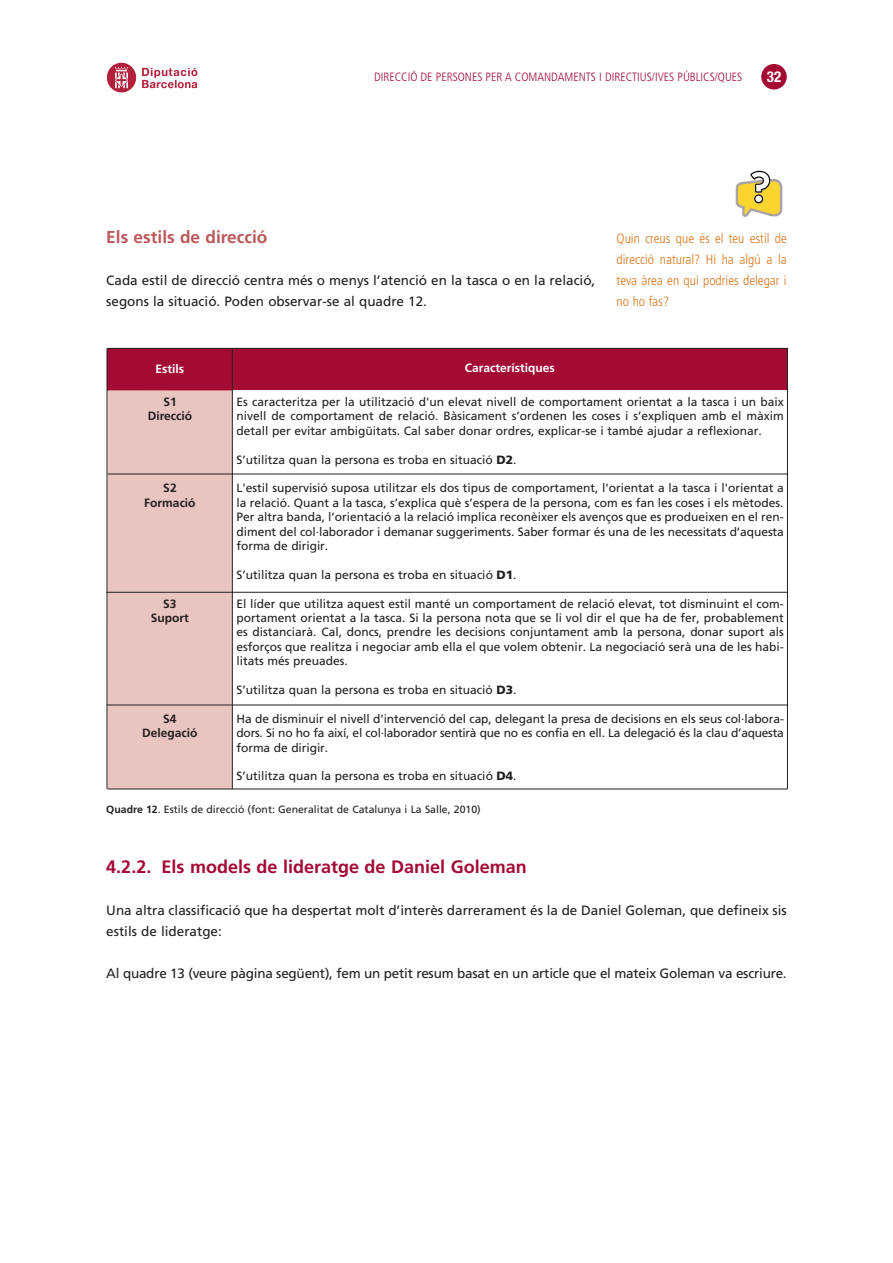
<style>
.page{position:relative;width:893px;height:1263px;background:#fff}
.page>*{position:absolute;margin:0;border:0;box-sizing:border-box;transform-origin:0 0}
.t1{font:700 18px "Frutiger LT Std";color:#a30a34}
.t2{font:700 17.25px "Frutiger LT Std";color:#bc585c}
.t3{font:700 condensed 15px "Helvetica Neue";color:#fff}
.t4{font:13.5px/21px "Frutiger LT Std";color:#231f20}
.t5{font:300 condensed 13.5px/21px "Frutiger LT Std";color:#dc751b;text-align:justify}
.t6{font:12px/14.4px "Frutiger LT Std";color:#231f20;text-align:justify}
.t7{font:300 condensed 12px "Frutiger";color:#a30a34}
.t8{font:700 12px/14.4px "Frutiger LT Std";color:#231f20;text-align:center}
.t9{font:700 12px "Frutiger LT Std";color:#fff}
.t10{font:10.5px "Frutiger LT Std";color:#231f20}
.s1{font-weight:900}
.s2{font-weight:700}
</style>
<div class="page">
<img style="left:106px;top:62px;width:92px;height:31px">
<div style="left:761px;top:64px;width:26px;height:26px;background:#a30a34;border-radius:50%"></div>
<div style="left:107px;top:348px;width:125px;height:43px;background:#a30a34"></div>
<div style="left:108px;top:390px;width:124px;height:399px;background:#e9c5c1"></div>
<div style="left:232px;top:348px;width:555px;height:42px;background:#a30a34"></div>
<hr style="left:107px;top:348px;width:1px;height:441px;background:#231f20">
<hr style="left:232px;top:348px;width:1px;height:441px;background:#231f20">
<hr style="left:787px;top:348px;width:1px;height:441px;background:#231f20">
<hr style="left:108px;top:348px;width:680px;height:1px;background:#231f20">
<hr style="left:108px;top:474px;width:680px;height:1px;background:#231f20">
<hr style="left:106px;top:592px;width:682px;height:1px;background:#231f20">
<hr style="left:106px;top:705px;width:682px;height:1px;background:#231f20">
<hr style="left:108px;top:789px;width:679px;height:1px;background:#231f20">
<img style="left:735px;top:170px;width:48px;height:47px">
<p class="t7" style="left:374px;top:72px;width:370px">DIRECCIÓ DE PERSONES PER A COMANDAMENTS I DIRECTIUS/IVES PÚBLICS/QUES</p>
<p class="t3" style="left:767px;top:68px;width:16px">32</p>
<h2 class="t2" style="left:106px;top:230px;width:163px">Els estils de direcció</h2>
<p class="t4" style="left:106px;top:271px;width:491px">Cada estil de direcció centra més o menys l’atenció en la tasca o en la relació, segons la situació. Poden observar-se al quadre 12.</p>
<p class="t5" style="left:617px;top:228px;width:172px">Quin creus que és el teu estil de direcció natural? Hi ha algú a la teva àrea en qui podries delegar i no ho fas?</p>
<p class="t9" style="left:465px;top:363px;width:91px">Característiques</p>
<p class="t6" style="left:237px;top:396px;width:549px">Es caracteritza per la utilització d'un elevat nivell de comportament orientat a la tasca i un baix nivell de comportament de relació. Bàsicament s’ordenen les coses i s’expliquen amb el màxim detall per evitar ambigüitats. Cal saber donar ordres, explicar-se i també ajudar a reflexionar.</p>
<p class="t6" style="left:237px;top:453px;width:282px">S’utilitza quan la persona es troba en situació <span class="s1">D2</span>.</p>
<p class="t6" style="left:237px;top:482px;width:549px">L'estil supervisió suposa utilitzar els dos tipus de comportament, l'orientat a la tasca i l'orientat a la relació. Quant a la tasca, s’explica què s’espera de la persona, com es fan les coses i els mètodes.<br>Per altra banda, l’orientació a la relació implica reconèixer els avenços que es produeixen en el ren&shy;diment del col·laborador i demanar suggeriments. Saber formar és una de les necessitats d’aquesta forma de dirigir.</p>
<p class="t6" style="left:237px;top:568px;width:282px">S’utilitza quan la persona es troba en situació <span class="s1">D1</span>.</p>
<p class="t6" style="left:237px;top:597px;width:549px">El líder que utilitza aquest estil manté un comportament de relació elevat, tot disminuint el com&shy;portament orientat a la tasca. Si la persona nota que se li vol dir el que ha de fer, probablement es distanciarà. Cal, doncs, prendre les decisions conjuntament amb la persona, donar suport als esforços que realitza i negociar amb ella el que volem obtenir. La negociació serà una de les habi&shy;litats més preuades.</p>
<p class="t6" style="left:237px;top:684px;width:282px">S’utilitza quan la persona es troba en situació <span class="s1">D3</span>.</p>
<p class="t6" style="left:237px;top:712px;width:549px">Ha de disminuir el nivell d'intervenció del cap, delegant la presa de decisions en els seus col·labora&shy;dors. Si no ho fa així, el col·laborador sentirà que no es confia en ell. La delegació és la clau d’aquesta forma de dirigir.</p>
<p class="t6" style="left:237px;top:770px;width:282px">S’utilitza quan la persona es troba en situació <span class="s1">D4</span>.</p>
<p class="t10" style="left:106px;top:806px;width:376px"><span class="s2">Quadre 12</span>. Estils de direcció (font: Generalitat de Catalunya i La Salle, 2010)</p>
<p class="t9" style="left:155px;top:363px;width:30px">Estils</p>
<p class="t8" style="left:148px;top:395px;width:46px">S1<br>Direcció</p>
<p class="t8" style="left:144px;top:482px;width:53px">S2<br>Formació</p>
<p class="t8" style="left:151px;top:597px;width:39px">S3<br>Suport</p>
<p class="t8" style="left:142px;top:712px;width:57px">S4<br>Delegació</p>
<h1 class="t1" style="left:106px;top:859px;width:422px">4.2.2. Els models de lideratge de Daniel Goleman</h1>
<p class="t4" style="left:106px;top:901px;width:682px">Una altra classificació que ha despertat molt d’interès darrerament és la de Daniel Goleman, que defineix sis estils de lideratge:</p>
<p class="t4" style="left:106px;top:964px;width:682px">Al quadre 13 (veure pàgina següent), fem un petit resum basat en un article que el mateix Goleman va escriure.</p>
</div>
